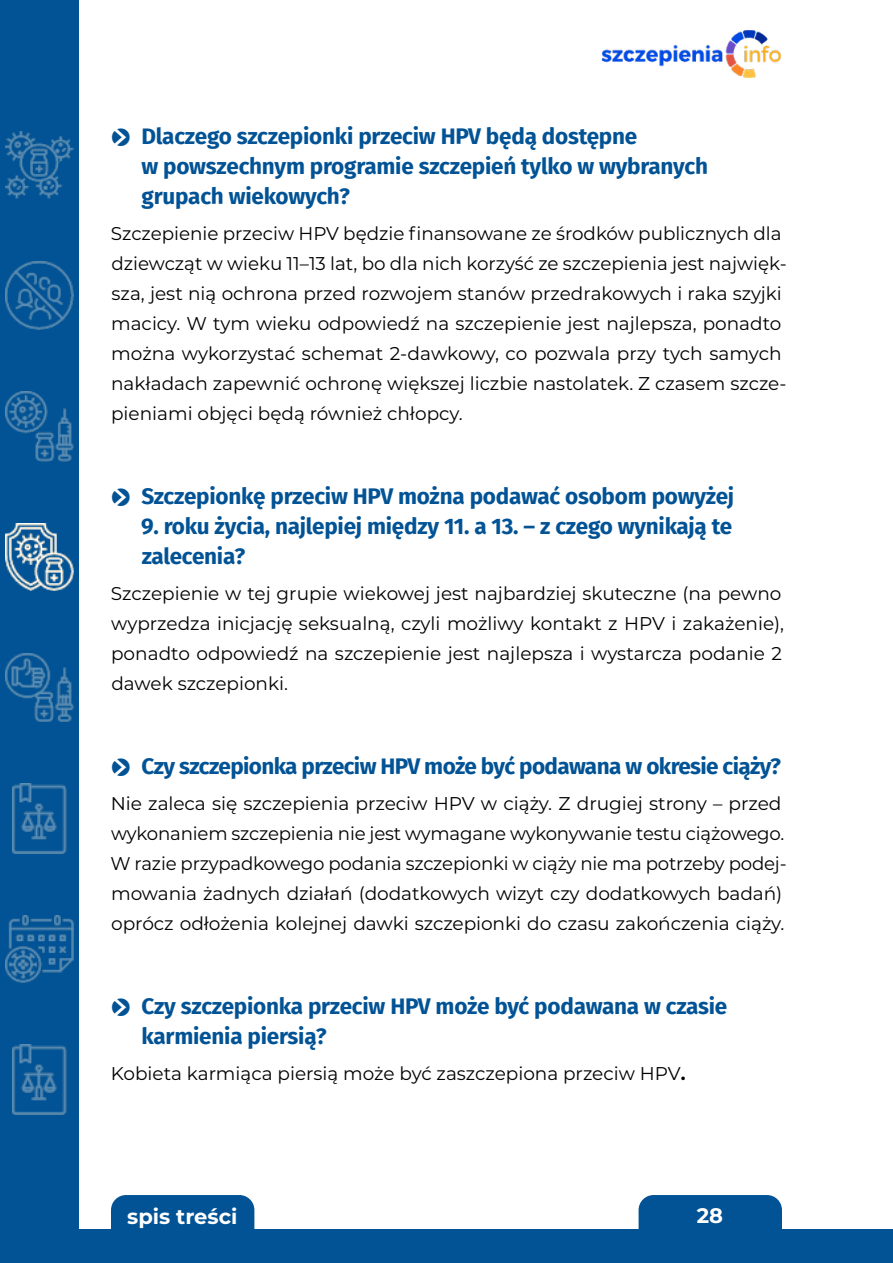
<style>
.page{position:relative;width:893px;height:1263px;background:#fff}
.page>*{position:absolute;margin:0;border:0;box-sizing:border-box;transform-origin:0 0}
.t1{font:700 22.5px/30px "Fira Sans";letter-spacing:-.01em;color:#025395}
.t2{font:700 22.5px "Fira Sans";letter-spacing:-.03em;color:#025395}
.t3{font:700 21px "Montserrat";color:#fff}
.t4{font:18.45px/30px "Montserrat";letter-spacing:-.005em;color:#000}
.s1{font-family:"Pointers";font-weight:400}
.s2{font-weight:700}
</style>
<div class="page">
<div style="left:0;top:0;width:79px;height:1260px;background:#025395"></div>
<img style="left:6px;top:131px;width:67px;height:67px">
<img style="left:6px;top:262px;width:67px;height:67px">
<img style="left:6px;top:391px;width:67px;height:70px">
<img style="left:6px;top:654px;width:67px;height:67px">
<img style="left:12px;top:783px;width:54px;height:70px">
<img style="left:6px;top:915px;width:67px;height:67px">
<img style="left:12px;top:1044px;width:54px;height:70px">
<img style="left:6px;top:523px;width:67px;height:67px">
<img style="left:601px;top:31px;width:180px;height:46px">
<div style="left:111px;top:1195px;width:143px;height:60px;background:#025395;border-radius:15px"></div>
<div style="left:639px;top:1195px;width:143px;height:68px;background:#025395;border-radius:15px"></div>
<div style="left:0;top:1230px;width:893px;height:33px;background:#025395"></div>
<p class="t1" style="left:141px;top:120px;width:568px;text-indent:-29px"><span class="s1">O</span> Dlaczego szczepionki przeciw HPV będą dostępne<br>w powszechnym programie szczepień tylko w wybranych grupach wiekowych?</p>
<p class="t4" style="left:111px;top:218px;width:677px">Szczepienie przeciw HPV będzie finansowane ze środków publicznych dla dziewcząt w wieku 11–13 lat, bo dla nich korzyść ze szczepienia jest najwięk&shy;sza, jest nią ochrona przed rozwojem stanów przedrakowych i raka szyjki macicy. W tym wieku odpowiedź na szczepienie jest najlepsza, ponadto można wykorzystać schemat 2-dawkowy, co pozwala przy tych samych nakładach zapewnić ochronę większej liczbie nastolatek. Z czasem szcze&shy;pieniami objęci będą również chłopcy.</p>
<p class="t1" style="left:112px;top:480px;width:624px"><span class="s1">O</span> Szczepionkę przeciw HPV można podawać osobom powyżej</p>
<p class="t1" style="left:141px;top:510px;width:592px">9. roku życia, najlepiej między 11. a 13. – z czego wynikają te zalecenia?</p>
<p class="t4" style="left:111px;top:578px;width:675px">Szczepienie w tej grupie wiekowej jest najbardziej skuteczne (na pewno wyprzedza inicjację seksualną, czyli możliwy kontakt z HPV i zakażenie), ponadto odpowiedź na szczepienie jest najlepsza i wystarcza podanie 2 dawek szczepionki.</p>
<p class="t2" style="left:112px;top:747px;width:670px"><span class="s1">O</span> Czy szczepionka przeciw HPV może być podawana w okresie ciąży?</p>
<p class="t4" style="left:110px;top:788px;width:678px">Nie zaleca się szczepienia przeciw HPV w ciąży. Z drugiej strony – przed wykonaniem szczepienia nie jest wymagane wykonywanie testu ciążowego.<br>W razie przypadkowego podania szczepionki w ciąży nie ma potrzeby podej&shy;mowania żadnych działań (dodatkowych wizyt czy dodatkowych badań) oprócz odłożenia kolejnej dawki szczepionki do czasu zakończenia ciąży.</p>
<p class="t1" style="left:142px;top:990px;width:587px;text-indent:-30px"><span class="s1">O</span> Czy szczepionka przeciw HPV może być podawana w czasie karmienia piersią?</p>
<p class="t4" style="left:111px;top:1058px;width:575px">Kobieta karmiąca piersią może być zaszczepiona przeciw HPV<span class="s2">.</span></p>
<p class="t3" style="left:127px;top:1202px;width:112px">spis treści</p>
<p class="t3" style="left:697px;top:1200px;width:28px">28</p>
</div>
